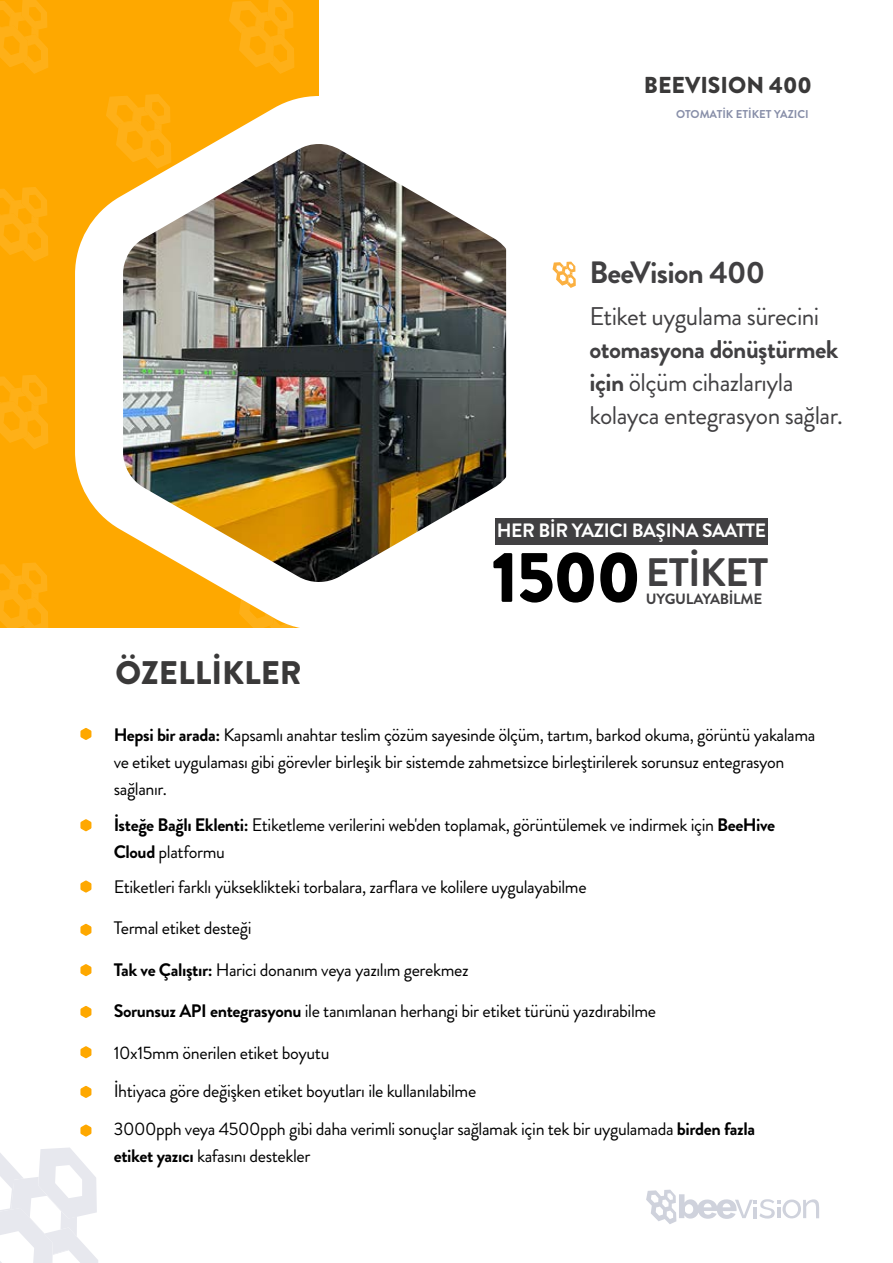
<style>
.page{position:relative;width:893px;height:1263px;background:#fff}
.page>*{position:absolute;margin:0;border:0;box-sizing:border-box;transform-origin:0 0}
.t1{font:900 71.7px "Brandon Grotesque";color:#000}
.t2{font:700 39.6px "Brandon Grotesque";letter-spacing:-.02em;color:#414042}
.t3{font:900 32.7px "Brandon Grotesque";color:#3a3939}
.t4{font:700 30.9px "Brandon Grotesque";letter-spacing:-.02em;color:#414042}
.t5{font:25.5px/33px "Brandon Grotesque";letter-spacing:-.02em;color:#414042}
.t6{font:900 23.1px "Brandon Grotesque";color:#3a3939}
.t7{font:700 19.35px "Brandon Grotesque";letter-spacing:-.02em;color:#fff}
.t8{font:18.15px/27px "Brandon Grotesque";letter-spacing:-.02em;color:#000}
.t9{font:700 14.85px "Brandon Grotesque";letter-spacing:-.02em;color:#414042}
.t10{font:700 11.4px "Brandon Grotesque";color:#878ea8}
.s1{font-weight:700}
</style>
<div class="page">
<div style="left:0;top:0;width:318px;height:628px;background:#fea800"></div>
<svg style="left:0;top:0;width:48px;height:74px"></svg>
<svg style="left:0;top:187px;width:48px;height:75px"></svg>
<svg style="left:0;top:375px;width:48px;height:74px"></svg>
<svg style="left:0;top:563px;width:48px;height:65px"></svg>
<svg style="left:145px;top:94px;width:15px;height:2px"></svg>
<svg style="left:229px;top:0;width:65px;height:74px"></svg>
<img style="left:75px;top:96px;width:487px;height:532px">
<svg style="left:646px;top:1190px;width:173px;height:34px"></svg>
<svg style="left:552px;top:262px;width:23px;height:26px"></svg>
<div style="left:495px;top:518px;width:273px;height:26px;background:#414042"></div>
<svg style="left:80px;top:728px;width:11px;height:12px"></svg>
<svg style="left:80px;top:819px;width:11px;height:12px"></svg>
<svg style="left:80px;top:881px;width:11px;height:12px"></svg>
<svg style="left:80px;top:924px;width:11px;height:12px"></svg>
<svg style="left:80px;top:964px;width:11px;height:12px"></svg>
<svg style="left:80px;top:1006px;width:11px;height:12px"></svg>
<svg style="left:80px;top:1046px;width:11px;height:12px"></svg>
<svg style="left:0;top:1086px;width:98px;height:177px"></svg>
<p class="t6" style="left:644px;top:68px;width:169px">BEEVISION 400</p>
<p class="t10" style="left:676px;top:106px;width:134px">OTOMATİK ETİKET YAZICI</p>
<h3 class="t4" style="left:589px;top:251px;width:177px">BeeVision 400</h3>
<h3 class="t5" style="left:589px;top:300px;width:231px">Etiket uygulama sürecini</h3>
<h3 class="t5" style="left:589px;top:333px;width:255px"><span class="s1">otomasyona dönüştürmek için</span> ölçüm cihazlarıyla kolayca entegrasyon sağlar.</h3>
<p class="t7" style="left:496px;top:517px;width:271px">HER BİR YAZICI BAŞINA SAATTE</p>
<h3 class="t3" style="left:115px;top:649px;width:188px">ÖZELLİKLER</h3>
<h1 class="t1" style="left:491px;top:526px;width:151px">1500</h1>
<h2 class="t2" style="left:646px;top:545px;width:124px">ETİKET</h2>
<p class="t9" style="left:646px;top:588px;width:118px">UYGULAYABİLME</p>
<p class="t8" style="left:114px;top:721px;width:703px"><span class="s1">Hepsi bir arada:</span> Kapsamlı anahtar teslim çözüm sayesinde ölçüm, tartım, barkod okuma, görüntü yakalama ve etiket uygulaması gibi görevler birleşik bir sistemde zahmetsizce birleştirilerek sorunsuz entegrasyon sağlanır.</p>
<p class="t8" style="left:114px;top:812px;width:663px"><span class="s1">İsteğe Bağlı Eklenti:</span> Etiketleme verilerini web'den toplamak, görüntülemek ve indirmek için <span class="s1">BeeHive<br>Cloud</span> platformu</p>
<p class="t8" style="left:114px;top:873px;width:474px">Etiketleri farklı yükseklikteki torbalara, zarflara ve kolilere uygulayabilme</p>
<p class="t8" style="left:114px;top:915px;width:139px">Termal etiket desteği</p>
<p class="t8" style="left:114px;top:956px;width:356px"><span class="s1">Tak ve Çalıştır:</span> Harici donanım veya yazılım gerekmez</p>
<p class="t8" style="left:114px;top:998px;width:544px"><span class="s1">Sorunsuz API entegrasyonu</span> ile tanımlanan herhangi bir etiket türünü yazdırabilme</p>
<p class="t8" style="left:114px;top:1039px;width:217px">10x15mm önerilen etiket boyutu</p>
<p class="t8" style="left:114px;top:1072px;width:643px;line-height:37.8px">İhtiyaca göre değişken etiket boyutları ile kullanılabilme<br>3000pph veya 4500pph gibi daha verimli sonuçlar sağlamak için tek bir uygulamada <span class="s1">birden fazla</span></p>
<p class="t8" style="left:114px;top:1143px;width:198px"><span class="s1">etiket yazıcı</span> kafasını destekler</p>
</div>
